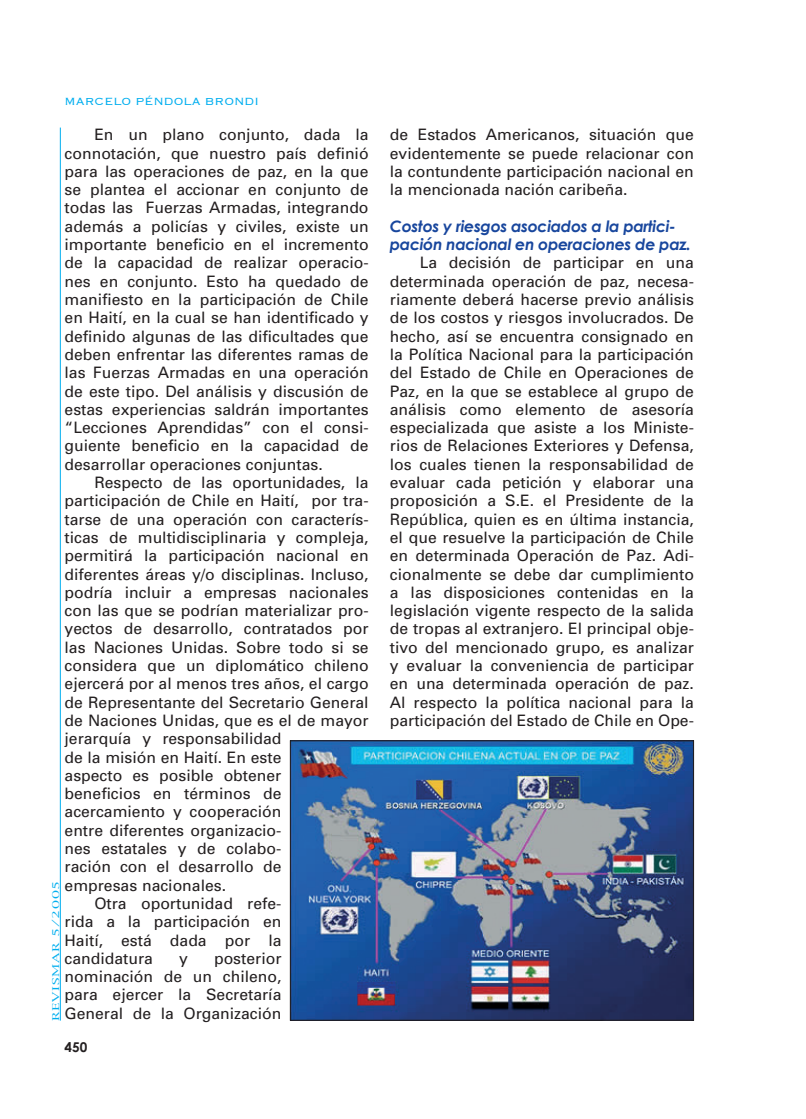
<style>
.page{position:relative;width:806px;height:1119px;background:#fff}
.page>*{position:absolute;margin:0;border:0;box-sizing:border-box;transform-origin:0 0}
.t1{font:15.75px/18.3px "Univers";color:#231f20;text-align:justify}
.t2{font:italic 700 15.75px/18.3px "Century Gothic";letter-spacing:-.02em;color:#18469d}
.t3{font:300 13.5px "Copperplate";color:#00aeef}
.t4{font:700 13.5px "Century Gothic";color:#231f20}
.t5{font:9px "New York";letter-spacing:.05em;color:#00aeef;scale:1.5 1}
</style>
<div class="page">
<hr style="left:60px;top:128px;width:1px;height:892px;background:#00aeef">
<img style="left:292px;top:742px;width:400px;height:276px">
<div style="left:290px;top:740px;width:404px;height:280px;border:1px solid #231f20"></div>
<p class="t3" style="left:65px;top:93px;width:196px">MARCELO PÉNDOLA BRONDI</p>
<p class="t1" style="left:65px;top:126px;width:306px;text-indent:30px">En un plano conjunto, dada la connotación, que nuestro país definió para las operaciones de paz, en la que se plantea el accionar en conjunto de todas las Fuerzas Armadas, integrando además a policías y civiles, existe un importante beneficio en el incremento de la capacidad de realizar operacio&shy;nes en conjunto. Esto ha quedado de manifiesto en la participación de Chile en Haití, en la cual se han identificado y definido algunas de las dificultades que deben enfrentar las diferentes ramas de las Fuerzas Armadas en una operación de este tipo. Del análisis y discusión de estas experiencias saldrán importantes “Lecciones Aprendidas” con el consi&shy;guiente beneficio en la capacidad de desarrollar operaciones conjuntas.</p>
<p class="t1" style="left:94px;top:473px;width:276px">Respecto de las oportunidades, la</p>
<p class="t1" style="left:65px;top:492px;width:306px">participación de Chile en Haití, por tra-</p>
<p class="t1" style="left:65px;top:510px;width:306px">tarse de una operación con caracterís-</p>
<p class="t1" style="left:65px;top:528px;width:306px">ticas de multidisciplinaria y compleja,</p>
<p class="t1" style="left:65px;top:547px;width:306px">permitirá la participación nacional en</p>
<p class="t1" style="left:65px;top:565px;width:306px">diferentes áreas y/o disciplinas. Incluso,</p>
<p class="t1" style="left:65px;top:583px;width:306px">podría incluir a empresas nacionales</p>
<p class="t1" style="left:65px;top:602px;width:306px">con las que se podrían materializar pro-</p>
<p class="t1" style="left:65px;top:620px;width:306px">yectos de desarrollo, contratados por</p>
<p class="t1" style="left:65px;top:638px;width:306px">las Naciones Unidas. Sobre todo si se</p>
<p class="t1" style="left:65px;top:656px;width:306px">considera que un diplomático chileno</p>
<p class="t1" style="left:65px;top:675px;width:306px">ejercerá por al menos tres años, el cargo</p>
<p class="t1" style="left:65px;top:693px;width:306px">de Representante del Secretario General</p>
<p class="t1" style="left:65px;top:711px;width:305px">de Naciones Unidas, que es el de mayor</p>
<p class="t1" style="left:65px;top:730px;width:218px">jerarquía y responsabilidad</p>
<p class="t1" style="left:65px;top:748px;width:218px">de la misión en Haití. En este</p>
<p class="t1" style="left:65px;top:766px;width:218px">aspecto es posible obtener</p>
<p class="t1" style="left:65px;top:785px;width:218px">beneficios en términos de</p>
<p class="t1" style="left:65px;top:803px;width:218px">acercamiento y cooperación</p>
<p class="t1" style="left:65px;top:821px;width:218px">entre diferentes organizacio-</p>
<p class="t1" style="left:65px;top:839px;width:218px">nes estatales y de colabo-</p>
<p class="t1" style="left:65px;top:858px;width:218px">ración con el desarrollo de</p>
<p class="t1" style="left:65px;top:876px;width:163px">empresas nacionales.</p>
<p class="t1" style="left:94px;top:894px;width:189px">Otra oportunidad refe-</p>
<p class="t1" style="left:65px;top:913px;width:218px">rida a la participación en</p>
<p class="t1" style="left:65px;top:931px;width:218px">Haití, está dada por la</p>
<p class="t1" style="left:65px;top:949px;width:90px">candidatura</p>
<p class="t1" style="left:179px;top:949px;width:10px">y</p>
<p class="t5" style="left:50px;top:1021px;width:95px;rotate:-90deg">REVISMAR 5/2005</p>
<p class="t1" style="left:65px;top:949px;width:218px;text-indent:149px">posterior nominación de un chileno, para ejercer la Secretaría General de la Organización</p>
<p class="t4" style="left:65px;top:1038px;width:24px">450</p>
<p class="t1" style="left:390px;top:126px;width:306px">de Estados Americanos, situación que evidentemente se puede relacionar con la contundente participación nacional en la mencionada nación caribeña.</p>
<p class="t2" style="left:390px;top:216px;width:302px">Costos y riesgos asociados a la partici&shy;pación nacional en operaciones de paz.</p>
<p class="t1" style="left:390px;top:254px;width:306px;text-indent:30px">La decisión de participar en una determinada operación de paz, necesa&shy;riamente deberá hacerse previo análisis de los costos y riesgos involucrados. De hecho, así se encuentra consignado en la Política Nacional para la participación del Estado de Chile en Operaciones de Paz, en la que se establece al grupo de análisis como elemento de asesoría especializada que asiste a los Ministe&shy;rios de Relaciones Exteriores y Defensa, los cuales tienen la responsabilidad de evaluar cada petición y elaborar una proposición a S.E. el Presidente de la República, quien es en última instancia, el que resuelve la participación de Chile en determinada Operación de Paz. Adi&shy;cionalmente se debe dar cumplimiento a las disposiciones contenidas en la legislación vigente respecto de la salida de tropas al extranjero. El principal obje&shy;tivo del mencionado grupo, es analizar y evaluar la conveniencia de participar en una determinada operación de paz.<br>Al respecto la política nacional para la participación del Estado de Chile en Ope-</p>
</div>
